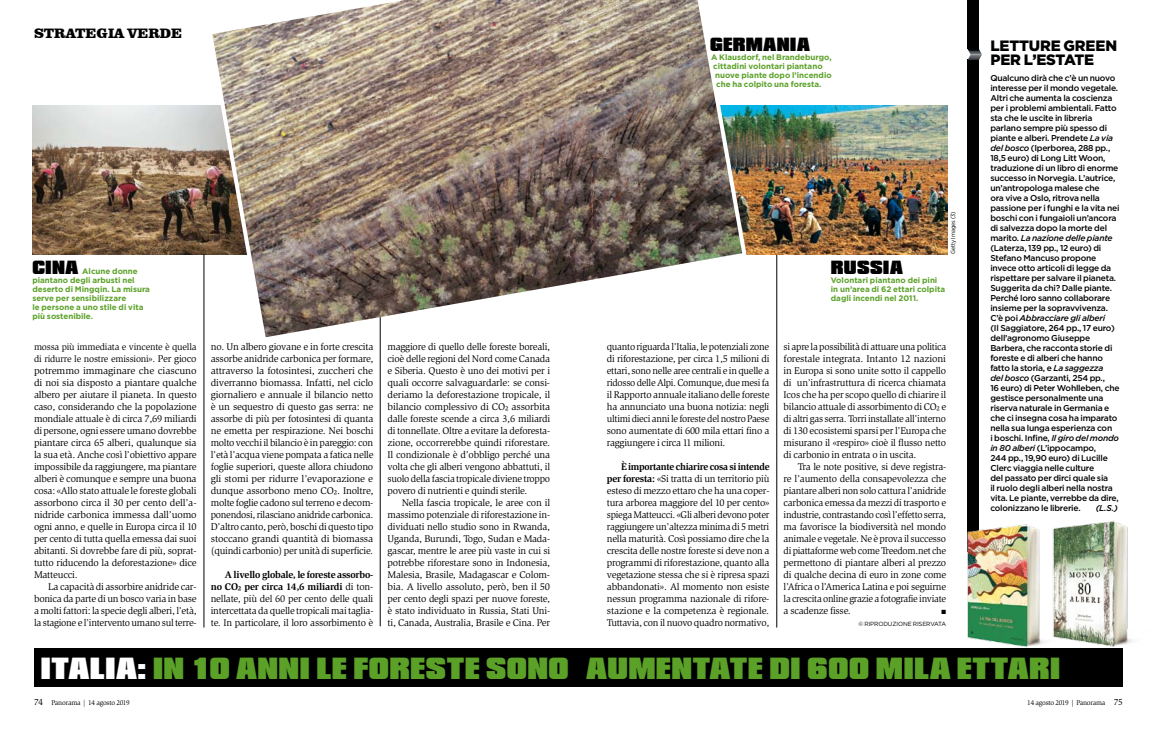
<style>
.page{position:relative;width:1157px;height:729px;background:#fff}
.page>*{position:absolute;margin:0;border:0;box-sizing:border-box;transform-origin:0 0}
.t1{font:900 32px "Compacta LT";letter-spacing:.01em;color:#5ba128}
.t2{font:900 20px "Compacta LT";letter-spacing:.015em;color:#000}
.t3{font:900 15px/14px "Gotham";letter-spacing:-.01em;color:#000}
.t4{font:900 14px "Clarendon BT";color:#000}
.t5{font:10px/12px "Slimbach Std";letter-spacing:-.02em;color:#000;text-align:justify}
.t6{font:9.5px/12px "Slimbach Std";letter-spacing:-.02em;color:#000}
.t7{font:500 8.5px/10px "Gotham";letter-spacing:-.025em;color:#000}
.t8{font:italic 500 8.5px "Gotham";color:#000}
.t9{font:700 8px/9px "Gotham";color:#5ba128}
.t10{font:7px "Slimbach Std";letter-spacing:-.025em;color:#000}
.t11{font:6px "Gotham";letter-spacing:-.02em;color:#000}
.t12{font:6px "Gotham Narrow";color:#000}
.t13{font:6px "Zapf Dingbats";color:#000}
.s1{font-size:10px}
.s2{font-weight:700}
.s3{font-style:italic}
.s4{color:#fff}
.s5{font-size:9px}
</style>
<div class="page">
<hr style="left:776px;top:254px;width:1px;height:373px;background:#000">
<img style="left:32px;top:106px;width:173px;height:148px">
<img style="left:749px;top:106px;width:198px;height:148px">
<img style="left:205px;top:0;width:544px;height:344px">
<div style="left:34px;top:648px;width:1089px;height:38px;background:#000"></div>
<img style="left:1063px;top:520px;width:70px;height:127px">
<div style="left:967px;top:60px;width:11px;height:492px;background:#000"></div>
<div style="left:967px;top:0;width:11px;height:49px;background:#000"></div>
<svg style="left:967px;top:49px;width:15px;height:11px"></svg>
<img style="left:967px;top:503px;width:96px;height:144px">
<hr style="left:380px;top:317px;width:1px;height:309px;background:#000">
<hr style="left:204px;top:254px;width:1px;height:373px;background:#000">
<h3 class="t4" style="left:34px;top:24px;width:150px">STRATEGIA VERDE</h3>
<h2 class="t2" style="left:32px;top:256px;width:47px">CINA</h2>
<p class="t9" style="left:32px;top:266px;width:119px;text-indent:50px">Alcune donne piantano degli arbusti nel deserto di Mingqin. La misura serve per sensibilizzare<br>le persone a uno stile di vita più sostenibile.</p>
<p class="t6" style="left:34px;top:341px;width:164px">mossa più immediata e vincente è quella di ridurre le nostre emissioni». <span class="s1">Per gioco</span></p>
<p class="t5" style="left:34px;top:365px;width:164px">potremmo immaginare che ciascuno di noi sia disposto a piantare qualche albero per aiutare il pianeta. In questo caso, considerando che la popolazione mondiale attuale è di circa 7,69 miliardi di persone, ogni essere umano dovrebbe piantare circa 65 alberi, qualunque sia la sua età. Anche così l’obiettivo appare impossibile da raggiungere, ma piantare alberi è comunque e sempre una buona cosa: «Allo stato attuale le foreste globali assorbono circa il 30 per cento dell’a&shy;nidride carbonica immessa dall’uomo ogni anno, e quelle in Europa circa il 10 per cento di tutta quella emessa dai suoi abitanti. Si dovrebbe fare di più, soprat&shy;tutto riducendo la deforestazione» dice Matteucci.</p>
<p class="t5" style="left:34px;top:581px;width:164px;text-indent:14px">La capacità di assorbire anidride car&shy;bonica da parte di un bosco varia in base a molti fattori: la specie degli alberi, l’età, la stagione e l’intervento umano sul terre-</p>
<p class="t5" style="left:211px;top:341px;width:164px">no. Un albero giovane e in forte crescita assorbe anidride carbonica per formare, attraverso la fotosintesi, zuccheri che diverranno biomassa. Infatti, nel ciclo giornaliero e annuale il bilancio netto è un sequestro di questo gas serra: ne assorbe di più per fotosintesi di quanta ne emetta per respirazione. Nei boschi molto vecchi il bilancio è in pareggio: con l’età l’acqua viene pompata a fatica nelle foglie superiori, queste allora chiudono gli stomi per ridurre l’evaporazione e dunque assorbono meno CO2. Inoltre, molte foglie cadono sul terreno e decom&shy;ponendosi, rilasciano anidride carbonica.<br>D’altro canto, però, boschi di questo tipo stoccano grandi quantità di biomassa (quindi carbonio) per unità di superficie.</p>
<p class="t5" style="left:211px;top:569px;width:164px;text-indent:14px"><span class="s2">A livello globale, le foreste assorbo&shy;no CO2 per circa 14,6 miliardi</span> di ton&shy;nellate, più del 60 per cento delle quali intercettata da quelle tropicali mai taglia&shy;te. In particolare, il loro assorbimento è</p>
<p class="t5" style="left:387px;top:341px;width:164px">maggiore di quello delle foreste boreali, cioè delle regioni del Nord come Canada e Siberia. Questo è uno dei motivi per i quali occorre salvaguardarle: se consi&shy;deriamo la deforestazione tropicale, il bilancio complessivo di CO2 assorbita dalle foreste scende a circa 3,6 miliardi di tonnellate. Oltre a evitare la deforesta&shy;zione, occorrerebbe quindi riforestare.<br>Il condizionale è d’obbligo perché una volta che gli alberi vengono abbattuti, il suolo della fascia tropicale diviene troppo povero di nutrienti e quindi sterile.</p>
<p class="t5" style="left:387px;top:497px;width:164px;text-indent:14px">Nella fascia tropicale, le aree con il massimo potenziale di riforestazione in&shy;dividuati nello studio sono in Rwanda, Uganda, Burundi, Togo, Sudan e Mada&shy;gascar, mentre le aree più vaste in cui si potrebbe riforestare sono in Indonesia, Malesia, Brasile, Madagascar e Colom&shy;bia. A livello assoluto, però, ben il 50 per cento degli spazi per nuove foreste, è stato individuato in Russia, Stati Uni&shy;ti, Canada, Australia, Brasile e Cina. Per</p>
<h2 class="t2" style="left:710px;top:33px;width:91px">GERMANIA</h2>
<p class="t9" style="left:711px;top:52px;width:122px">A Klausdorf, nel Brandeburgo,</p>
<p class="t9" style="left:713px;top:61px;width:111px">cittadini volontari piantano</p>
<p class="t9" style="left:715px;top:70px;width:118px">nuove piante dopo l’incendio</p>
<p class="t9" style="left:716px;top:79px;width:107px">che ha colpito una foresta.</p>
<p class="t12" style="left:949px;top:254px;width:44px;rotate:-90deg">Getty Images (3)</p>
<h2 class="t2" style="left:831px;top:256px;width:63px">RUSSIA</h2>
<p class="t9" style="left:831px;top:275px;width:116px">Volontari piantano dei pini in un’area di 62 ettari colpita dagli incendi nel 2011.</p>
<p class="t5" style="left:607px;top:341px;width:164px">quanto riguarda l’Italia, le potenziali zone di riforestazione, per circa 1,5 milioni di ettari, sono nelle aree centrali e in quelle a ridosso delle Alpi. Comunque, due mesi fa il Rapporto annuale italiano delle foreste ha annunciato una buona notizia: negli ultimi dieci anni le foreste del nostro Paese sono aumentate di 600 mila ettari fino a raggiungere i circa 11 milioni.</p>
<p class="t5" style="left:607px;top:461px;width:164px;text-indent:14px"><span class="s2">È importante chiarire cosa si intende per foresta:</span> «Si tratta di un territorio più esteso di mezzo ettaro che ha una coper&shy;tura arborea maggiore del 10 per cento» spiega Matteucci. «Gli alberi devono poter raggiungere un’altezza minima di 5 metri nella maturità. Così possiamo dire che la crescita delle nostre foreste si deve non a programmi di riforestazione, quanto alla vegetazione stessa che si è ripresa spazi abbandonati». Al momento non esiste nessun programma nazionale di rifore&shy;stazione e la competenza è regionale.<br>Tuttavia, con il nuovo quadro normativo,</p>
<p class="t5" style="left:783px;top:341px;width:164px">si apre la possibilità di attuare una politica forestale integrata. Intanto 12 nazioni in Europa si sono unite sotto il cappello di un’infrastruttura di ricerca chiamata Icos che ha per scopo quello di chiarire il bilancio attuale di assorbimento di CO2 e di altri gas serra. Torri installate all’interno di 130 ecosistemi sparsi per l’Europa che misurano il «respiro» cioè il flusso netto di carbonio in entrata o in uscita.</p>
<p class="t5" style="left:783px;top:461px;width:164px;text-indent:14px">Tra le note positive, si deve registra&shy;re l’aumento della consapevolezza che piantare alberi non solo cattura l’anidride carbonica emessa da mezzi di trasporto e industrie, contrastando così l’effetto serra, ma favorisce la biodiversità nel mondo animale e vegetale. Ne è prova il successo di piattaforme web come Treedom.net che permettono di piantare alberi al prezzo di qualche decina di euro in zone come l’Africa o l’America Latina e poi seguirne la crescita online grazie a fotografie inviate a scadenze fisse.</p>
<p class="t13" style="left:941px;top:609px;width:6px">■</p>
<p class="t11" style="left:858px;top:620px;width:89px">© RIPRODUZIONE RISERVATA</p>
<h3 class="t3" style="left:990px;top:39px;width:128px">LETTURE GREEN<br>PER L’ESTATE</h3>
<p class="t7" style="left:990px;top:73px;width:131px">Qualcuno dirà che c’è un nuovo interesse per il mondo vegetale.<br>Altri che aumenta la coscienza per i problemi ambientali. Fatto sta che le uscite in libreria parlano sempre più spesso di piante e alberi. Prendete <span class="s3">La via del bosco</span> (Iperborea, 288 pp.,<br>18,5 euro) di Long Litt Woon, traduzione di un libro di enorme successo in Norvegia. L’autrice, un’antropologa malese che<br>ora vive a Oslo, ritrova nella passione per i funghi e la vita nei boschi con i fungaioli un’ancora di salvezza dopo la morte del marito. <span class="s3">La nazione delle piante </span>(Laterza, 139 pp., 12 euro) di<br>Stefano Mancuso propone invece otto articoli di legge da rispettare per salvare il pianeta.<br>Suggerita da chi? Dalle piante.<br>Perché loro sanno collaborare insieme per la sopravvivenza.<br>C’è poi <span class="s3">Abbracciare gli alberi<br></span>(Il Saggiatore, 264 pp., 17 euro) dell’agronomo Giuseppe<br>Barbera, che racconta storie di foreste e di alberi che hanno fatto la storia, e <span class="s3">La saggezza<br>del bosco</span> (Garzanti, 254 pp.,<br>16 euro) di Peter Wohlleben, che gestisce personalmente una riserva naturale in Germania e che ci insegna cosa ha imparato nella sua lunga esperienza con<br>i boschi. Infine, <span class="s3">Il giro del mondo in 80 alberi</span> (L’ippocampo,<br>244 pp., 19,90 euro) di Lucille<br>Clerc viaggia nelle culture<br>del passato per dirci quale sia<br>il ruolo degli alberi nella nostra vita. Le piante, verrebbe da dire, colonizzano le librerie.</p>
<p class="t8" style="left:1095px;top:502px;width:24px">(L.S.)</p>
<h1 class="t1" style="left:40px;top:650px;width:671px"><span class="s4">ITALIA:</span> IN 10 ANNI LE FORESTE SONO AUMENTATE</h1>
<h1 class="t1" style="left:769px;top:650px;width:207px">DI 600 MILA ETTA</h1>
<h1 class="t1" style="left:1029px;top:650px;width:30px">RI</h1>
<p class="t10" style="left:34px;top:698px;width:97px"><span class="s5">74</span> Panorama | 14 agosto 2019</p>
<p class="t10" style="left:1027px;top:698px;width:97px">14 agosto 2019 | Panorama <span class="s5">75</span></p>
</div>
